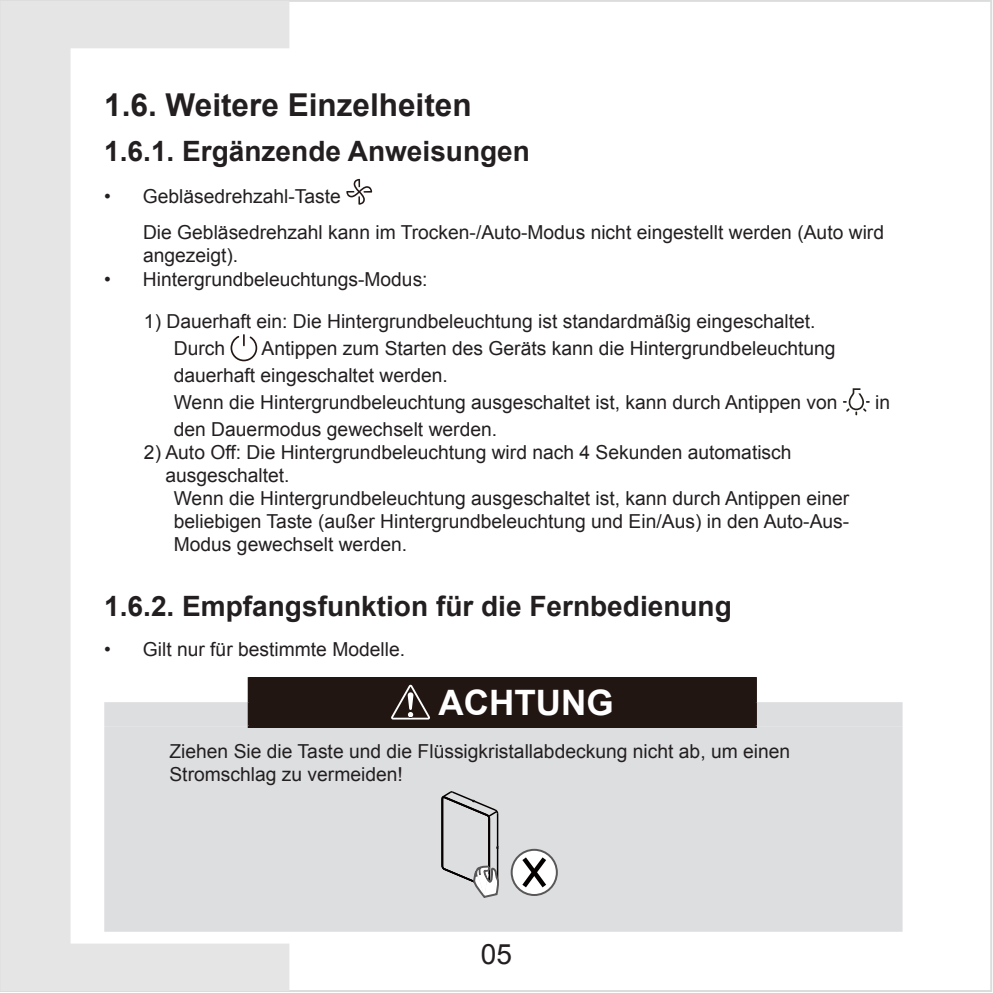
<style>
.page{position:relative;width:993px;height:993px;background:#fff}
.page>*{position:absolute;margin:0;border:0;box-sizing:border-box;transform-origin:0 0}
.t1{font:700 35px "Arial";color:#fff}
.T_2{font:700 31.5px "Arial";color:#231f20}
.T_3{font:700 28px "Arial";color:#231f20}
.t2{font:28px "Arial";color:#231f20}
.正文{font:19.25px/23.1px "Arial";color:#231f20}
</style>
<div class="page">
<svg style="left:0;top:1px;width:289px;height:989px"></svg>
<svg style="left:346px;top:179px;width:26px;height:26px"></svg>
<svg style="left:230px;top:334px;width:27px;height:27px"></svg>
<svg style="left:843px;top:388px;width:26px;height:27px"></svg>
<div style="left:249px;top:677px;width:506px;height:49px;background:#221612"></div>
<div style="left:104px;top:701px;width:143px;height:25px;background:#dddee0"></div>
<div style="left:756px;top:701px;width:146px;height:25px;background:#dddee0"></div>
<div style="left:104px;top:726px;width:798px;height:205px;background:#dddee0"></div>
<hr style="left:247px;top:725px;width:509px;height:2px;background:#221612">
<hr style="left:247px;top:676px;width:509px;height:2px;background:#221612">
<hr style="left:247px;top:677px;width:3px;height:24px;background:#221612">
<hr style="left:754px;top:677px;width:2px;height:24px;background:#221612">
<hr style="left:247px;top:701px;width:3px;height:24px;background:#221612">
<hr style="left:754px;top:701px;width:2px;height:24px;background:#221612">
<svg style="left:391px;top:684px;width:39px;height:35px"></svg>
<hr style="left:488px;top:818px;width:2px;height:67px;background:#040000">
<hr style="left:496px;top:847px;width:2px;height:33px;background:#040000">
<svg style="left:495px;top:844px;width:4px;height:5px"></svg>
<hr style="left:496px;top:813px;width:2px;height:33px;background:#040000">
<hr style="left:441px;top:798px;width:2px;height:67px;background:#040000">
<svg style="left:440px;top:789px;width:59px;height:30px;background:#bababc"></svg>
<svg style="left:511px;top:849px;width:45px;height:45px"></svg>
<div style="left:510px;top:848px;width:47px;height:47px;border:2px solid #595757;border-radius:50%"></div>
<svg style="left:517px;top:852px;width:33px;height:39px"></svg>
<svg style="left:440px;top:863px;width:59px;height:39px;background:#c7c8c9"></svg>
<p class="T_2" style="left:104px;top:84px;width:369px">1.6. Weitere Einzelheiten</p>
<p class="T_3" style="left:104px;top:133px;width:427px">1.6.1. Ergänzende Anweisungen</p>
<p class="正文" style="left:104px;top:184px;width:238px">• Gebläsedrehzahl-Taste</p>
<p class="正文" style="left:143px;top:221px;width:742px">Die Gebläsedrehzahl kann im Trocken-/Auto-Modus nicht eingestellt werden (Auto wird angezeigt).</p>
<p class="正文" style="left:104px;top:267px;width:325px">• Hintergrundbeleuchtungs-Modus:</p>
<p class="正文" style="left:144px;top:309px;width:672px">1) Dauerhaft ein: Die Hintergrundbeleuchtung ist standardmäßig eingeschaltet.</p>
<p class="正文" style="left:174px;top:336px;width:53px">Durch</p>
<p class="正文" style="left:174px;top:334px;width:663px;line-height:26.9px;text-indent:88px">Antippen zum Starten des Geräts kann die Hintergrundbeleuchtung dauerhaft eingeschaltet werden.</p>
<p class="正文" style="left:174px;top:390px;width:665px">Wenn die Hintergrundbeleuchtung ausgeschaltet ist, kann durch Antippen von</p>
<p class="正文" style="left:874px;top:390px;width:16px">in</p>
<p class="正文" style="left:174px;top:417px;width:325px">den Dauermodus gewechselt werden.</p>
<p class="正文" style="left:165px;top:440px;width:627px;text-indent:-21px">2) Auto Off: Die Hintergrundbeleuchtung wird nach 4 Sekunden automatisch ausgeschaltet.</p>
<p class="正文" style="left:174px;top:486px;width:676px;text-align:justify">Wenn die Hintergrundbeleuchtung ausgeschaltet ist, kann durch Antippen einer beliebigen Taste (außer Hintergrundbeleuchtung und Ein/Aus) in den Auto-Aus-Modus gewechselt werden.</p>
<p class="T_3" style="left:104px;top:587px;width:629px">1.6.2. Empfangsfunktion für die Fernbedienung</p>
<p class="正文" style="left:104px;top:637px;width:302px">• Gilt nur für bestimmte Modelle.</p>
<p class="t1" style="left:438px;top:679px;width:176px">ACHTUNG</p>
<p class="正文" style="left:169px;top:739px;width:622px">Ziehen Sie die Taste und die Flüssigkristallabdeckung nicht ab, um einen<br>Stromschlag zu vermeiden!</p>
<h3 class="t2" style="left:480px;top:935px;width:33px">05</h3>
</div>
